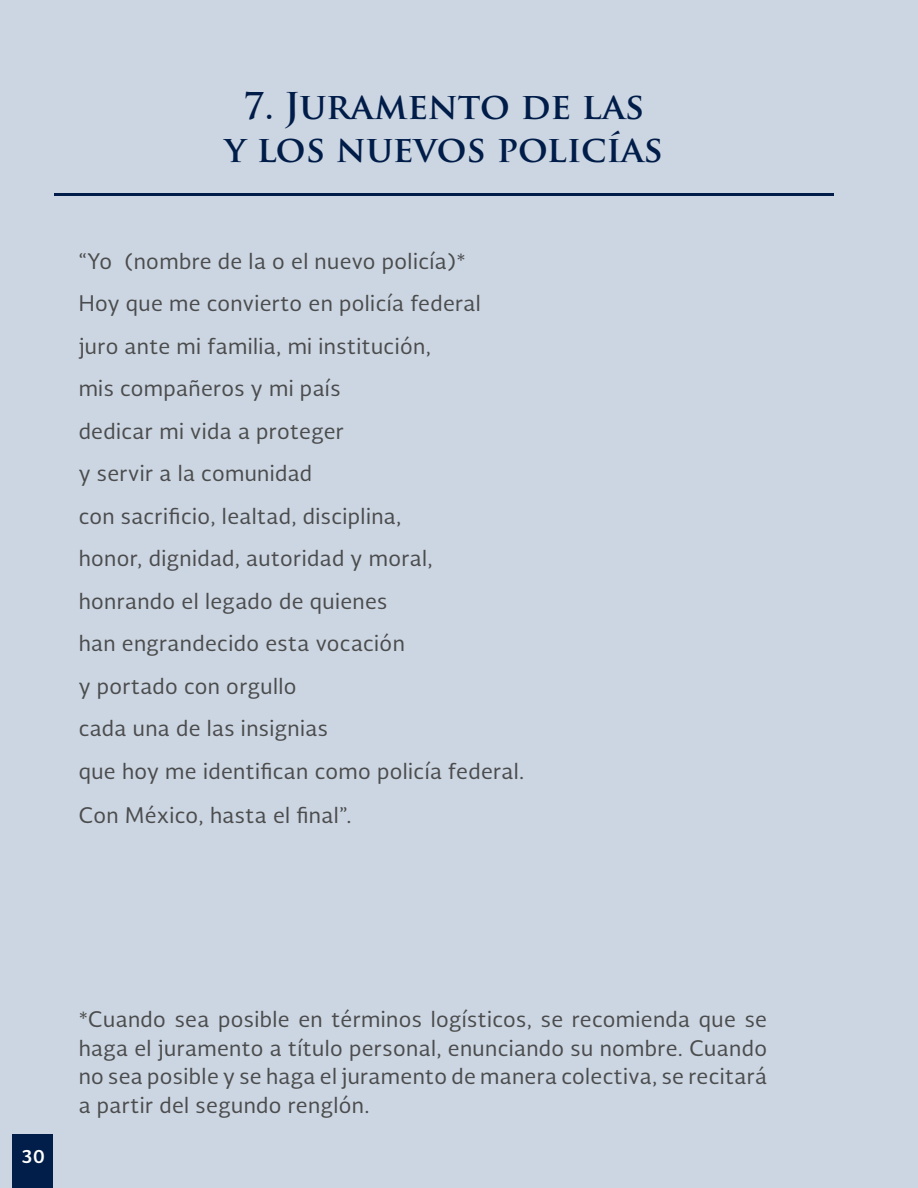
<style>
.page{position:relative;width:918px;height:1188px;background:#ccd6e2}
.page>*{position:absolute;margin:0;border:0;box-sizing:border-box;transform-origin:0 0}
.t1{font:700 36px "Trajan Pro";color:#001c48}
.t2{font:21px/28.5px "Soberana Sans";letter-spacing:.02em;color:#4b4c4d;text-align:justify}
.t3{font:700 18px "Soberana Sans";color:#fff}
</style>
<div class="page">
<hr style="left:54px;top:193px;width:780px;height:3px;background:#001c48">
<div style="left:13px;top:1134px;width:40px;height:54px;background:#001e49"></div>
<p class="t1" style="left:243px;top:84px;width:403px">7. JURAMENTO DE LAS</p>
<p class="t1" style="left:225px;top:127px;width:440px">Y LOS NUEVOS POLICÍAS</p>
<p class="t2" style="left:79px;top:246px;width:389px">“Yo (nombre de la o el nuevo policía)*</p>
<p class="t2" style="left:79px;top:288px;width:404px">Hoy que me convierto en policía federal</p>
<p class="t2" style="left:79px;top:331px;width:354px">juro ante mi familia, mi institución,</p>
<p class="t2" style="left:79px;top:373px;width:263px">mis compañeros y mi país</p>
<p class="t2" style="left:79px;top:416px;width:267px">dedicar mi vida a proteger</p>
<p class="t2" style="left:79px;top:458px;width:235px">y servir a la comunidad</p>
<p class="t2" style="left:79px;top:501px;width:324px">con sacrificio, lealtad, disciplina,</p>
<p class="t2" style="left:79px;top:543px;width:355px">honor, dignidad, autoridad y moral,</p>
<p class="t2" style="left:79px;top:586px;width:310px">honrando el legado de quienes</p>
<p class="t2" style="left:79px;top:628px;width:328px">han engrandecido esta vocación</p>
<p class="t2" style="left:79px;top:671px;width:219px">y portado con orgullo</p>
<p class="t2" style="left:79px;top:713px;width:251px">cada una de las insignias</p>
<p class="t2" style="left:79px;top:756px;width:447px">que hoy me identifican como policía federal.</p>
<p class="t2" style="left:79px;top:800px;width:275px">Con México, hasta el final”.</p>
<p class="t3" style="left:21px;top:1144px;width:25px">30</p>
<p class="t2" style="left:79px;top:1004px;width:690px">*Cuando sea posible en términos logísticos, se recomienda que se haga el juramento a título personal, enunciando su nombre. Cuando no sea posible y se haga el juramento de manera colectiva, se recitará a partir del segundo renglón.</p>
</div>
